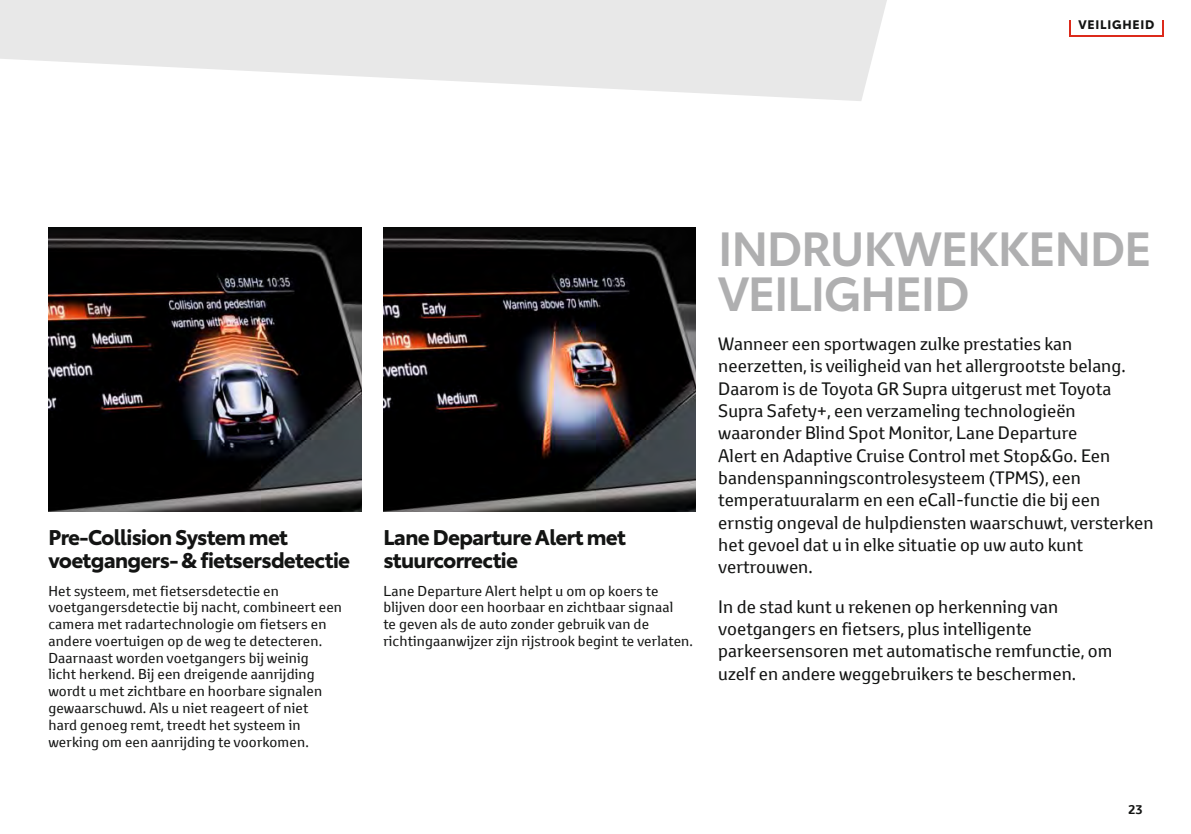
<style>
.page{position:relative;width:1191px;height:834px;background:#fff}
.page>*{position:absolute;margin:0;border:0;box-sizing:border-box;transform-origin:0 0}
.t1{font:600 47.25px/44.6px "Toyota Type";letter-spacing:-.03em;color:#afafb0}
.t2{font:700 21px/22.4px "Toyota Type";letter-spacing:-.03em;color:#131413}
.t3{font:17.5px/22.4px "Toyota Text";color:#131413}
.t4{font:14px/16.8px "Toyota Text";letter-spacing:.01em;color:#131413}
.t5{font:700 12.25px "Toyota Type";letter-spacing:.06em;color:#131413}
.t6{font:700 12.25px "Toyota Text";color:#131413}
</style>
<div class="page">
<svg style="left:0;top:0;width:887px;height:101px;fill:#e8e8e8"></svg>
<img style="left:48px;top:227px;width:313px;height:285px">
<img style="left:383px;top:227px;width:313px;height:285px">
<hr style="left:1069px;top:35px;width:94px;height:2px;background:#dc2a1b">
<svg style="left:1069px;top:20px;width:1px;height:15px"></svg>
<svg style="left:1162px;top:20px;width:1px;height:15px"></svg>
<p class="t5" style="left:1078px;top:20px;width:77px">VEILIGHEID</p>
<p class="t2" style="left:48px;top:528px;width:303px">Pre-Collision System met voetgangers- &amp; fietsersdetectie</p>
<p class="t4" style="left:48px;top:582px;width:295px">Het systeem, met fietsersdetectie en voetgangersdetectie bij nacht, combineert een camera met radartechnologie om fietsers en andere voertuigen op de weg te detecteren.<br>Daarnaast worden voetgangers bij weinig<br>licht herkend. Bij een dreigende aanrijding wordt u met zichtbare en hoorbare signalen gewaarschuwd. Als u niet reageert of niet<br>hard genoeg remt, treedt het systeem in werking om een aanrijding te voorkomen.</p>
<p class="t2" style="left:383px;top:528px;width:244px">Lane Departure Alert met stuurcorrectie</p>
<p class="t4" style="left:383px;top:582px;width:311px">Lane Departure Alert helpt u om op koers te blijven door een hoorbaar en zichtbaar signaal<br>te geven als de auto zonder gebruik van de richtingaanwijzer zijn rijstrook begint te verlaten.</p>
<h1 class="t1" style="left:718px;top:232px;width:435px">INDRUKWEKKENDE<br>VEILIGHEID</h1>
<p class="t3" style="left:718px;top:332px;width:437px">Wanneer een sportwagen zulke prestaties kan neerzetten, is veiligheid van het allergrootste belang.<br>Daarom is de Toyota GR Supra uitgerust met Toyota Supra Safety+, een verzameling technologieën waaronder Blind Spot Monitor, Lane Departure<br>Alert en Adaptive Cruise Control met Stop&amp;Go. Een bandenspanningscontrolesysteem (TPMS), een temperatuuralarm en een eCall-functie die bij een ernstig ongeval de hulpdiensten waarschuwt, versterken het gevoel dat u in elke situatie op uw auto kunt vertrouwen.</p>
<p class="t3" style="left:718px;top:594px;width:396px">In de stad kunt u rekenen op herkenning van voetgangers en fietsers, plus intelligente parkeersensoren met automatische remfunctie, om uzelf en andere weggebruikers te beschermen.</p>
<p class="t6" style="left:1128px;top:800px;width:16px">23</p>
</div>
